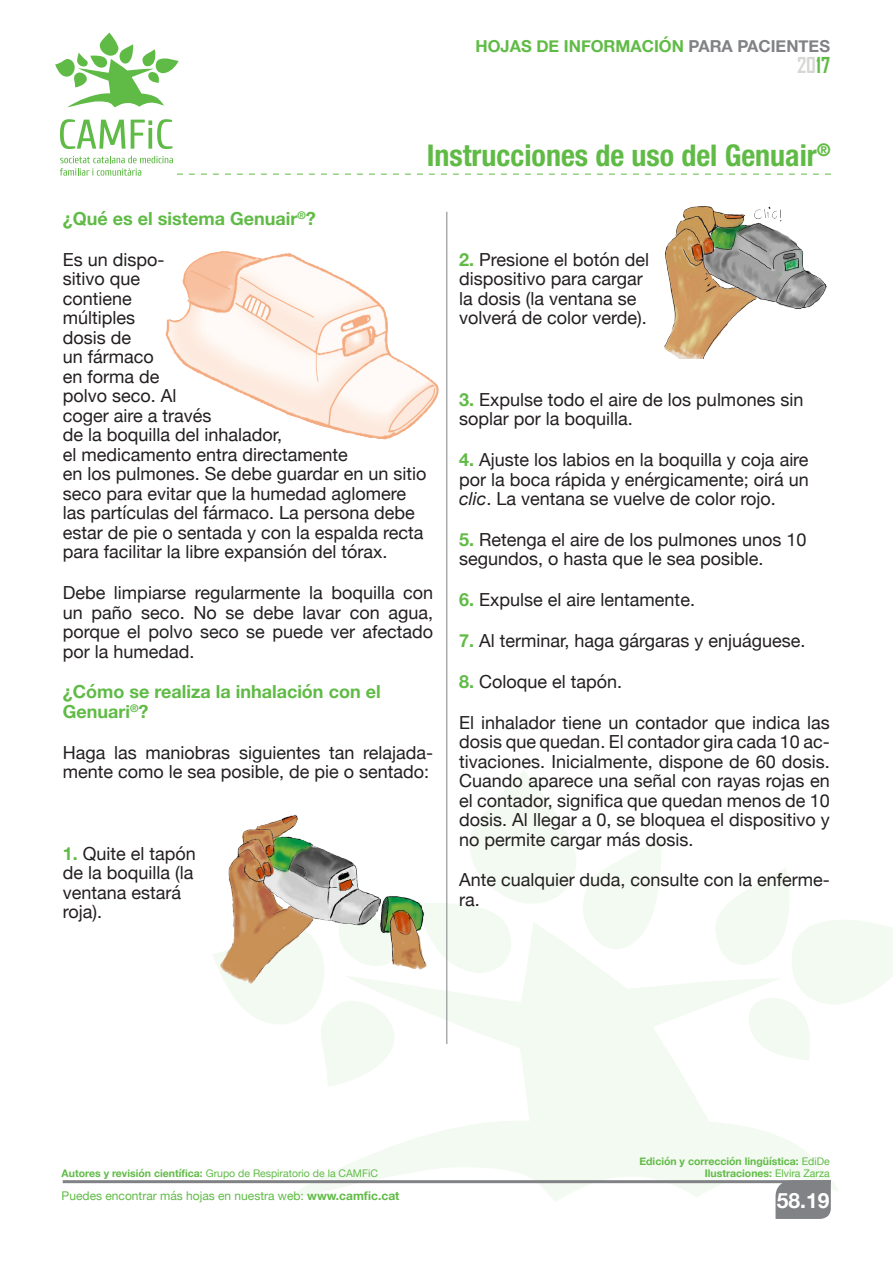
<style>
.page{position:relative;width:893px;height:1263px;background:#fff}
.page>*{position:absolute;margin:0;border:0;box-sizing:border-box;transform-origin:0 0}
.Titulo_3_o_mas_linea{font:700 condensed 30px "Helvetica Neue LT Std";color:#60bb46}
.t1{font:700 21px "Helvetica Neue";color:#fff}
.t2{font:700 21px "Agency FB";color:#d7d7d4}
.Galerada{font:18px/19.5px "Helvetica Neue";color:#231f20}
.Galerada_con_numeros{font:18px/19.5px "Helvetica Neue";color:#231f20}
.Titulillo{font:700 18px/19.5px "Helvetica Neue";color:#60bb46}
.t3{font:700 16.5px "Helvetica Neue";color:#60bb46}
.t4{font:12px "Helvetica Neue";color:#60bb46}
.t5{font:700 10.5px "Helvetica Neue";color:#60bb46}
.t6{font:10.5px "Helvetica Neue";color:#60bb46}
.s1{color:#808285}
.s2{color:#60bb46}
.s3{font-weight:700;color:#60bb46}
.s4{font-style:italic}
.s5{font-weight:700}
.s6{font-weight:400}
</style>
<div class="page">
<svg style="left:281px;top:979px;width:557px;height:223px;fill:#f3faf1"></svg>
<svg style="left:212px;top:954px;width:189px;height:133px"></svg>
<svg style="left:433px;top:770px;width:229px;height:209px"></svg>
<svg style="left:715px;top:868px;width:178px;height:192px"></svg>
<hr style="left:63px;top:1180px;width:768px;height:3px;background:#808285">
<div style="left:775px;top:1180px;width:56px;height:39px;background:#808285"></div>
<svg style="left:55px;top:33px;width:124px;height:74px"></svg>
<svg style="left:60px;top:156px;width:771px;height:20px"></svg>
<svg style="left:60px;top:119px;width:65px;height:30px"></svg>
<svg style="left:131px;top:119px;width:41px;height:30px"></svg>
<hr style="left:446px;top:212px;width:1px;height:832px;background:#808285">
<img style="left:214px;top:814px;width:219px;height:177px">
<img style="left:664px;top:206px;width:163px;height:152px">
<img style="left:165px;top:234px;width:283px;height:217px">
<p class="t3" style="left:476px;top:33px;width:356px">HOJAS DE INFORMACIÓN <span class="s1">PARA PACIENTES</span></p>
<p class="t2" style="left:797px;top:52px;width:35px">20<span class="s2">17</span></p>
<p class="Titulo_3_o_mas_linea" style="left:427px;top:137px;width:406px">Instrucciones de uso del Genuair<sup>®</sup></p>
<p class="Titulillo" style="left:63px;top:209px;width:255px">¿Qué es el sistema Genuair<sup>®</sup>?</p>
<p class="Galerada" style="left:63px;top:251px;width:365px">Es un dispo-<br>sitivo que<br>contiene<br>múltiples<br>dosis de<br>un fármaco<br>en forma de<br>polvo seco. Al<br>coger aire a través<br>de la boquilla del inhalador,<br>el medicamento entra directamente<br>en los pulmones. Se debe guardar en un sitio seco para evitar que la humedad aglomere las partículas del fármaco. La persona debe estar de pie o sentada y con la espalda recta para facilitar la libre expansión del tórax.</p>
<p class="Galerada" style="left:63px;top:584px;width:372px;text-align:justify">Debe limpiarse regularmente la boquilla con un paño seco. No se debe lavar con agua, porque el polvo seco se puede ver afectado por la humedad.</p>
<p class="Titulillo" style="left:63px;top:683px;width:319px">¿Cómo se realiza la inhalación con el<br>Genuari<sup>®</sup>?</p>
<p class="Galerada" style="left:63px;top:744px;width:372px">Haga las maniobras siguientes tan relajada&shy;mente como le sea posible, de pie o sentado:</p>
<p class="Galerada_con_numeros" style="left:63px;top:845px;width:135px"><span class="s3">1.</span> Quite el tapón de la boquilla (la ventana estará roja).</p>
<p class="Galerada_con_numeros" style="left:459px;top:251px;width:192px"><span class="s3">2.</span> Presione el botón del dispositivo para cargar la dosis (la ventana se volverá de color verde).</p>
<p class="Galerada_con_numeros" style="left:459px;top:391px;width:346px"><span class="s3">3.</span> Expulse todo el aire de los pulmones sin soplar por la boquilla.</p>
<p class="Galerada_con_numeros" style="left:459px;top:451px;width:351px;text-align:justify"><span class="s3">4.</span> Ajuste los labios en la boquilla y coja aire por la boca rápida y enérgicamente; oirá un <span class="s4">clic</span>. La ventana se vuelve de color rojo.</p>
<p class="Galerada_con_numeros" style="left:459px;top:531px;width:349px"><span class="s3">5.</span> Retenga el aire de los pulmones unos 10 segundos, o hasta que le sea posible.</p>
<p class="Galerada_con_numeros" style="left:459px;top:591px;width:237px"><span class="s3">6.</span> Expulse el aire lentamente.</p>
<p class="Galerada_con_numeros" style="left:459px;top:632px;width:348px"><span class="s3">7.</span> Al terminar, haga gárgaras y enjuáguese.</p>
<p class="Galerada_con_numeros" style="left:459px;top:673px;width:165px"><span class="s3">8.</span> Coloque el tapón.</p>
<p class="Galerada" style="left:459px;top:713px;width:372px;text-align:justify">El inhalador tiene un contador que indica las dosis que quedan. El contador gira cada 10 ac&shy;tivaciones. Inicialmente, dispone de 60 dosis.<br>Cuando aparece una señal con rayas rojas en el contador, significa que quedan menos de 10 dosis. Al llegar a 0, se bloquea el dispositivo y no permite cargar más dosis.</p>
<p class="Galerada" style="left:459px;top:871px;width:372px">Ante cualquier duda, consulte con la enferme&shy;ra.</p>
<p class="t6" style="left:62px;top:1165px;width:318px"><span class="s5">Autores y revisión científica:</span> Grupo de Respiratorio de la CAMFiC</p>
<p class="t4" style="left:62px;top:1187px;width:339px">Puedes encontrar más hojas en nuestra web: <span class="s5">www.camfic.cat</span></p>
<p class="t5" style="left:639px;top:1153px;width:192px">Edición y corrección lingüística: <span class="s6">EdiDe</span></p>
<p class="t5" style="left:705px;top:1165px;width:126px">Ilustraciones: <span class="s6">Elvira Zarza</span></p>
<p class="t1" style="left:777px;top:1183px;width:54px">58.19</p>
</div>
